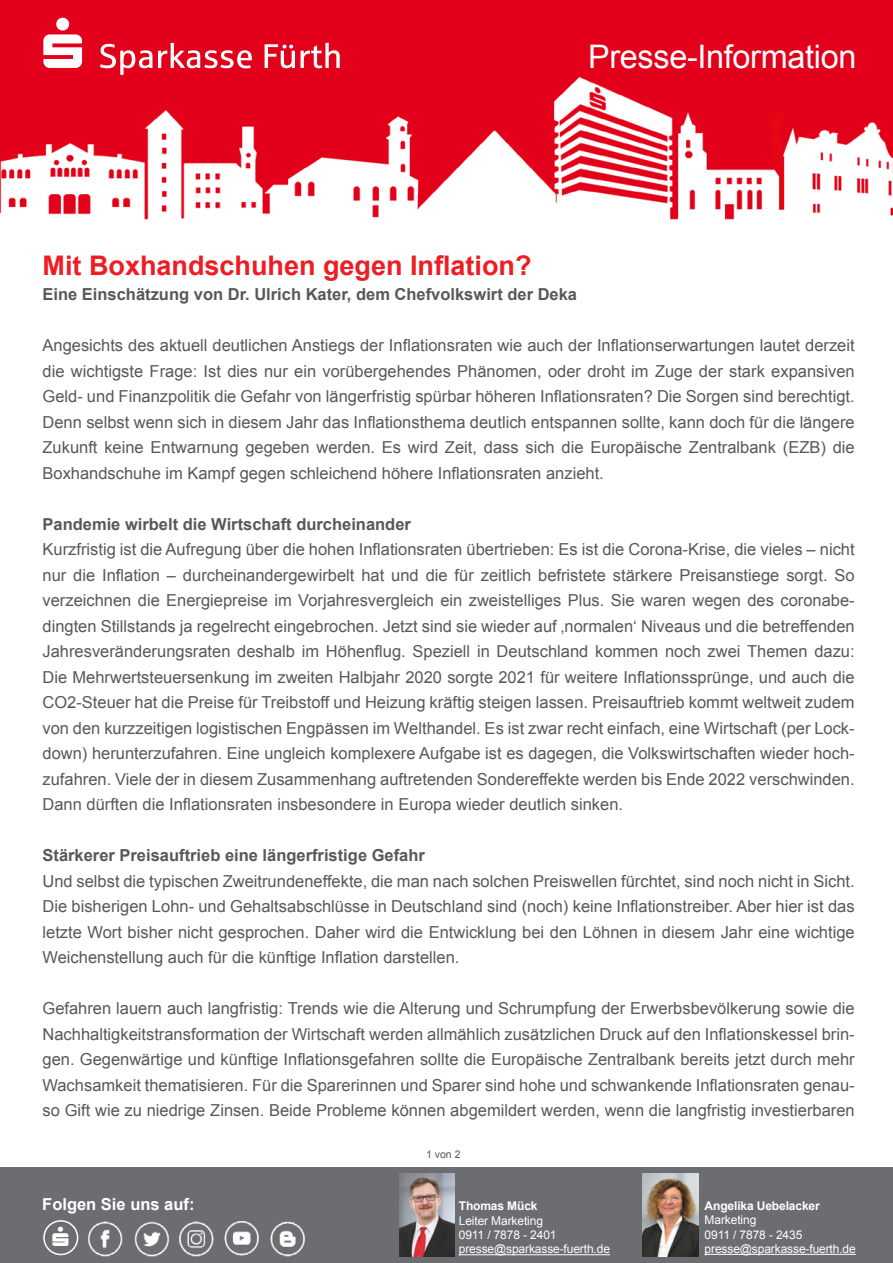
<style>
.page{position:relative;width:893px;height:1263px;background:#fff}
.page>*{position:absolute;margin:0;border:0;box-sizing:border-box;transform-origin:0 0}
.t1{font:32.4px "Arial";letter-spacing:-.01em;color:#fff}
.t2{font:700 27px "Arial";color:#ee1d23}
.t3{font:19.05px "Sparkasse Logo Regular";color:#fff}
.t4{font:16.5px/25.5px "Arial";color:#57585a;text-align:justify}
.t5{font:700 16.5px "Arial";color:#57585a}
.t6{font:700 16.5px "Arial";color:#fff}
.t7{font:12px/14.4px "Arial";letter-spacing:-.01em;color:#fff}
.t8{font:700 12px "Arial";letter-spacing:-.01em;color:#fff}
.t9{font:10.5px "Arial";color:#57585a}
</style>
<div class="page">
<img style="left:0;top:0;width:893px;height:220px">
<div style="left:0;top:1167px;width:893px;height:96px;background:#6c6d70"></div>
<img style="left:399px;top:1174px;width:56px;height:82px">
<img style="left:643px;top:1174px;width:55px;height:82px">
<hr style="left:459px;top:1254px;width:151px;height:1px;background:#fff">
<hr style="left:705px;top:1254px;width:151px;height:1px;background:#fff">
<img style="left:87px;top:1221px;width:36px;height:36px">
<img style="left:134px;top:1221px;width:35px;height:36px">
<img style="left:179px;top:1221px;width:35px;height:36px">
<img style="left:224px;top:1221px;width:35px;height:35px">
<img style="left:270px;top:1221px;width:35px;height:36px">
<div style="left:43px;top:1220px;width:35px;height:35px;border:2px solid #fff;border-radius:50%"></div>
<svg style="left:43px;top:18px;width:297px;height:57px"></svg>
<h1 class="t1" style="left:588px;top:36px;width:270px">Presse-Information</h1>
<h2 class="t2" style="left:43px;top:247px;width:491px">Mit Boxhandschuhen gegen Inflation?</h2>
<p class="t5" style="left:43px;top:283px;width:536px">Eine Einschätzung von Dr. Ulrich Kater, dem Chefvolkswirt der Deka</p>
<p class="t4" style="left:43px;top:333px;width:814px">Angesichts des aktuell deutlichen Anstiegs der Inflationsraten wie auch der Inflationserwartungen lautet derzeit die wichtigste Frage: Ist dies nur ein vorübergehendes Phänomen, oder droht im Zuge der stark expansiven Geld- und Finanzpolitik die Gefahr von längerfristig spürbar höheren Inflationsraten? Die Sorgen sind berechtigt.<br>Denn selbst wenn sich in diesem Jahr das Inflationsthema deutlich entspannen sollte, kann doch für die längere Zukunft keine Entwarnung gegeben werden. Es wird Zeit, dass sich die Europäische Zentralbank (EZB) die Boxhandschuhe im Kampf gegen schleichend höhere Inflationsraten anzieht.</p>
<p class="t5" style="left:43px;top:513px;width:370px">Pandemie wirbelt die Wirtschaft durcheinander</p>
<p class="t4" style="left:43px;top:537px;width:814px">Kurzfristig ist die Aufregung über die hohen Inflationsraten übertrieben: Es ist die Corona-Krise, die vieles – nicht nur die Inflation – durcheinandergewirbelt hat und die für zeitlich befristete stärkere Preisanstiege sorgt. So verzeichnen die Energiepreise im Vorjahresvergleich ein zweistelliges Plus. Sie waren wegen des coronabe&shy;dingten Stillstands ja regelrecht eingebrochen. Jetzt sind sie wieder auf ‚normalen‘ Niveaus und die betreffenden Jahresveränderungsraten deshalb im Höhenflug. Speziell in Deutschland kommen noch zwei Themen dazu:<br>Die Mehrwertsteuersenkung im zweiten Halbjahr 2020 sorgte 2021 für weitere Inflationssprünge, und auch die CO2-Steuer hat die Preise für Treibstoff und Heizung kräftig steigen lassen. Preisauftrieb kommt weltweit zudem von den kurzzeitigen logistischen Engpässen im Welthandel. Es ist zwar recht einfach, eine Wirtschaft (per Lock&shy;down) herunterzufahren. Eine ungleich komplexere Aufgabe ist es dagegen, die Volkswirtschaften wieder hoch&shy;zufahren. Viele der in diesem Zusammenhang auftretenden Sondereffekte werden bis Ende 2022 verschwinden.<br>Dann dürften die Inflationsraten insbesondere in Europa wieder deutlich sinken.</p>
<p class="t5" style="left:43px;top:844px;width:384px">Stärkerer Preisauftrieb eine längerfristige Gefahr</p>
<p class="t4" style="left:43px;top:868px;width:814px">Und selbst die typischen Zweitrundeneffekte, die man nach solchen Preiswellen fürchtet, sind noch nicht in Sicht.<br>Die bisherigen Lohn- und Gehaltsabschlüsse in Deutschland sind (noch) keine Inflationstreiber. Aber hier ist das letzte Wort bisher nicht gesprochen. Daher wird die Entwicklung bei den Löhnen in diesem Jahr eine wichtige Weichenstellung auch für die künftige Inflation darstellen.</p>
<p class="t4" style="left:43px;top:996px;width:814px">Gefahren lauern auch langfristig: Trends wie die Alterung und Schrumpfung der Erwerbsbevölkerung sowie die Nachhaltigkeitstransformation der Wirtschaft werden allmählich zusätzlichen Druck auf den Inflationskessel brin&shy;gen. Gegenwärtige und künftige Inflationsgefahren sollte die Europäische Zentralbank bereits jetzt durch mehr Wachsamkeit thematisieren. Für die Sparerinnen und Sparer sind hohe und schwankende Inflationsraten genau&shy;so Gift wie zu niedrige Zinsen. Beide Probleme können abgemildert werden, wenn die langfristig investierbaren</p>
<p class="t9" style="left:426px;top:1147px;width:36px">1 von 2</p>
<p class="t6" style="left:42px;top:1193px;width:154px">Folgen Sie uns auf:</p>
<p class="t3" style="left:52px;top:1228px;width:18px">s</p>
<p class="t8" style="left:459px;top:1198px;width:80px">Thomas Mück</p>
<p class="t7" style="left:459px;top:1213px;width:153px">Leiter Marketing<br>0911 / 7878 - 2401 presse@sparkasse-fuerth.de</p>
<p class="t8" style="left:705px;top:1197px;width:117px">Angelika Uebelacker</p>
<p class="t7" style="left:705px;top:1213px;width:153px">Marketing<br>0911 / 7878 - 2435 presse@sparkasse-fuerth.de</p>
</div>
